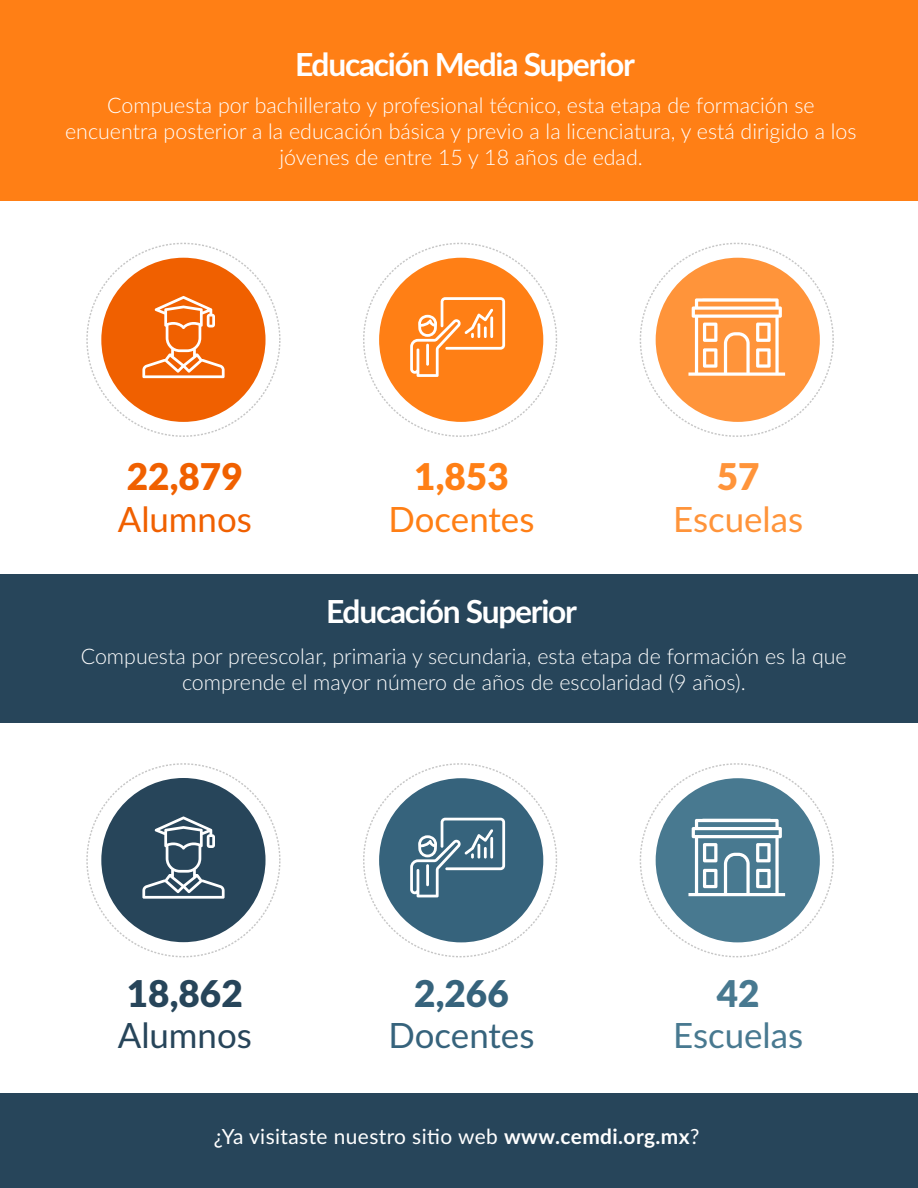
<style>
.page{position:relative;width:918px;height:1188px;background:#fff}
.page>*{position:absolute;margin:0;border:0;box-sizing:border-box;transform-origin:0 0}
.t1{font:900 36.9px "Lato";color:#f06000}
.t2{font:900 36.9px "Lato";color:#27455a}
.t3{font:900 36.9px "Lato";color:#ff7f15}
.t4{font:900 36.9px "Lato";color:#36637c}
.t5{font:900 36.9px "Lato";color:#ff943a}
.t6{font:900 36.9px "Lato";color:#487990}
.t7{font:34.8px "Lato";color:#ff7f15}
.t8{font:34.8px "Lato";color:#ff943a}
.t9{font:34.8px "Lato";color:#36637c}
.t10{font:34.8px "Lato";color:#487990}
.t11{font:34.8px "Lato";color:#f06000}
.t12{font:34.8px "Lato";color:#27455a}
.t13{font:700 31.8px "Lato";letter-spacing:-.04em;color:#fff}
.t14{font:300 21.45px/26px "Lato";color:#fff;text-align:center}
.t15{font:20.85px "Lato";letter-spacing:.02em;color:#fff}
.s1{font-weight:700}
</style>
<div class="page">
<div style="left:0;top:0;width:918px;height:200px;background:#ff7f15"></div>
<div style="left:0;top:574px;width:918px;height:149px;background:#27455a"></div>
<svg style="left:640px;top:243px;width:194px;height:194px"></svg>
<svg style="left:363px;top:243px;width:194px;height:194px"></svg>
<svg style="left:86px;top:243px;width:195px;height:194px"></svg>
<svg style="left:640px;top:763px;width:194px;height:194px"></svg>
<svg style="left:363px;top:763px;width:194px;height:194px"></svg>
<div style="left:0;top:1093px;width:918px;height:95px;background:#27455a"></div>
<svg style="left:86px;top:763px;width:195px;height:194px"></svg>
<h3 class="t13" style="left:295px;top:41px;width:341px">Educación Media Superior</h3>
<p class="t14" style="left:65px;top:91px;width:793px">Compuesta por bachillerato y profesional técnico, esta etapa de formación se encuentra posterior a la educación básica y previo a la licenciatura, y está dirigido a los jóvenes de entre 15 y 18 años de edad.</p>
<h1 class="t1" style="left:127px;top:449px;width:117px">22,879</h1>
<h2 class="t11" style="left:118px;top:494px;width:136px">Alumnos</h2>
<h1 class="t3" style="left:414px;top:449px;width:96px">1,853</h1>
<h2 class="t7" style="left:389px;top:494px;width:147px">Docentes</h2>
<h3 class="t13" style="left:326px;top:588px;width:252px">Educación Superior</h3>
<h1 class="t5" style="left:717px;top:449px;width:44px">57</h1>
<h2 class="t8" style="left:673px;top:494px;width:132px">Escuelas</h2>
<p class="t14" style="left:81px;top:643px;width:768px">Compuesta por preescolar, primaria y secundaria, esta etapa de formación es la que comprende el mayor número de años de escolaridad (9 años).</p>
<h1 class="t2" style="left:127px;top:966px;width:117px">18,862</h1>
<h2 class="t12" style="left:118px;top:1011px;width:136px">Alumnos</h2>
<h1 class="t4" style="left:414px;top:966px;width:96px">2,266</h1>
<h2 class="t9" style="left:389px;top:1011px;width:147px">Docentes</h2>
<h1 class="t6" style="left:717px;top:966px;width:44px">42</h1>
<h2 class="t10" style="left:673px;top:1011px;width:132px">Escuelas</h2>
<p class="t15" style="left:214px;top:1122px;width:487px">¿Ya visitaste nuestro sitio web <span class="s1">www.cemdi.org.mx</span>?</p>
</div>
